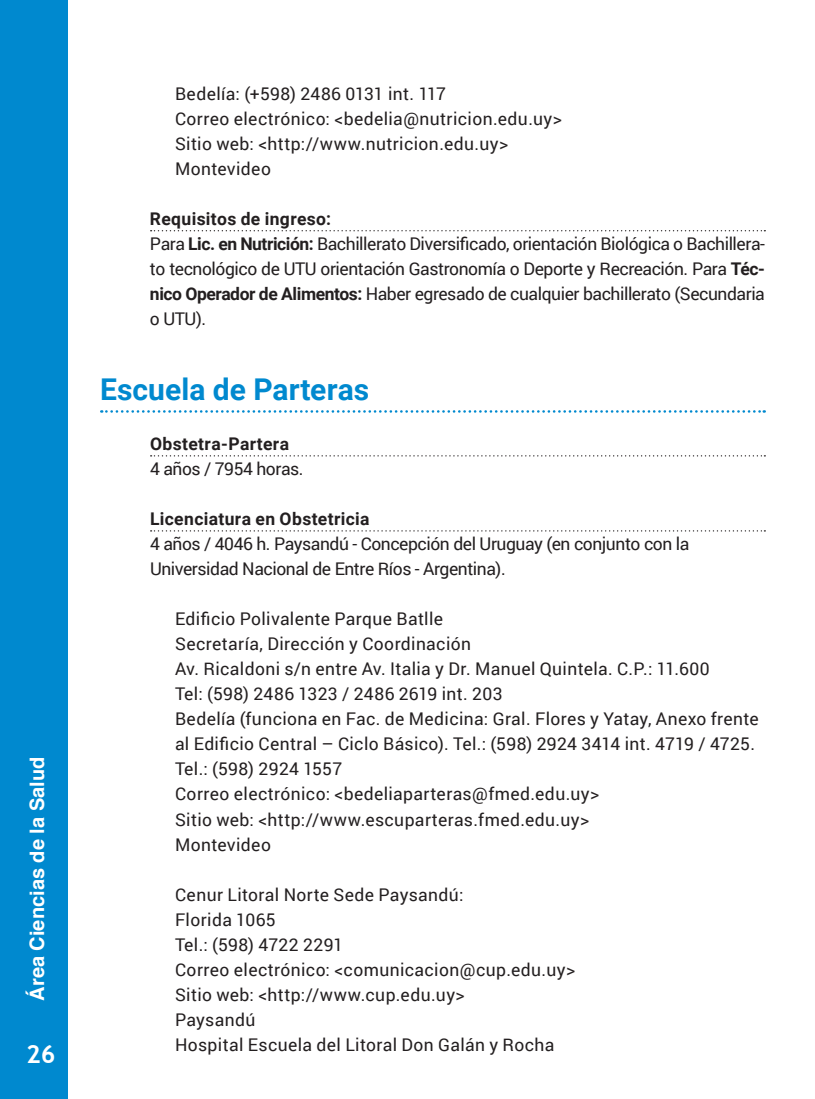
<style>
.page{position:relative;width:815px;height:1099px;background:#fff}
.page>*{position:absolute;margin:0;border:0;box-sizing:border-box;transform-origin:0 0}
.t1{font:700 30px "Roboto";color:#0089cf}
.t2{font:700 25px "Trebuchet MS";color:#fff}
.t3{font:700 20px "Helvetica";color:#fff}
.t4{font:17.5px/25px "Roboto";letter-spacing:.02em;color:#231f20}
.t5{font:17.5px/25px "Roboto";letter-spacing:-.025em;color:#231f20}
.t6{font:700 17.5px "Roboto";letter-spacing:.02em;color:#231f20}
.s1{font-weight:700}
</style>
<div class="page">
<div style="left:0;top:0;width:68px;height:1098px;background:#0089cf"></div>
<svg style="left:151px;top:230px;width:614px;height:1px"></svg>
<svg style="left:101px;top:410px;width:664px;height:2px"></svg>
<svg style="left:151px;top:455px;width:614px;height:1px"></svg>
<svg style="left:151px;top:530px;width:614px;height:1px"></svg>
<p class="t3" style="left:21px;top:1000px;width:245px;rotate:-90deg">Área Ciencias de la Salud</p>
<h2 class="t2" style="left:26px;top:1038px;width:31px">26</h2>
<p class="t4" style="left:175px;top:81px;width:389px">Bedelía: (+598) 2486 0131 int. 117<br>Correo electrónico: &lt;bedelia@nutricion.edu.uy&gt; Sitio web: &lt;http://www.nutricion.edu.uy&gt; Montevideo</p>
<p class="t5" style="left:150px;top:206px;width:616px"><span class="s1">Requisitos de ingreso:<br></span>Para <span class="s1">Lic. en Nutrición:</span> Bachillerato Diversificado, orientación Biológica o Bachillera&shy;to tecnológico de UTU orientación Gastronomía o Deporte y Recreación. Para <span class="s1">Téc&shy;nico Operador de Alimentos:</span> Haber egresado de cualquier bachillerato (Secundaria o UTU).</p>
<h1 class="t1" style="left:100px;top:368px;width:271px">Escuela de Parteras</h1>
<p class="t6" style="left:150px;top:432px;width:141px">Obstetra-Partera</p>
<p class="t5" style="left:150px;top:456px;width:155px">4 años / 7954 horas.</p>
<p class="t6" style="left:150px;top:507px;width:221px">Licenciatura en Obstetricia</p>
<p class="t5" style="left:150px;top:531px;width:541px">4 años / 4046 h. Paysandú - Concepción del Uruguay (en conjunto con la<br>Universidad Nacional de Entre Ríos - Argentina).</p>
<p class="t4" style="left:175px;top:606px;width:585px">Edificio Polivalente Parque Batlle<br>Secretaría, Dirección y Coordinación<br>Av. Ricaldoni s/n entre Av. Italia y Dr. Manuel Quintela. C.P.: 11.600<br>Tel: (598) 2486 1323 / 2486 2619 int. 203<br>Bedelía (funciona en Fac. de Medicina: Gral. Flores y Yatay, Anexo frente al Edificio Central – Ciclo Básico). Tel.: (598) 2924 3414 int. 4719 / 4725.<br>Tel.: (598) 2924 1557<br>Correo electrónico: &lt;bedeliaparteras@fmed.edu.uy&gt;<br>Sitio web: &lt;http://www.escuparteras.fmed.edu.uy&gt;<br>Montevideo</p>
<p class="t4" style="left:175px;top:881px;width:402px">Cenur Litoral Norte Sede Paysandú:<br>Florida 1065<br>Tel.: (598) 4722 2291<br>Correo electrónico: &lt;comunicacion@cup.edu.uy&gt;<br>Sitio web: &lt;http://www.cup.edu.uy&gt;<br>Paysandú<br>Hospital Escuela del Litoral Don Galán y Rocha</p>
</div>
